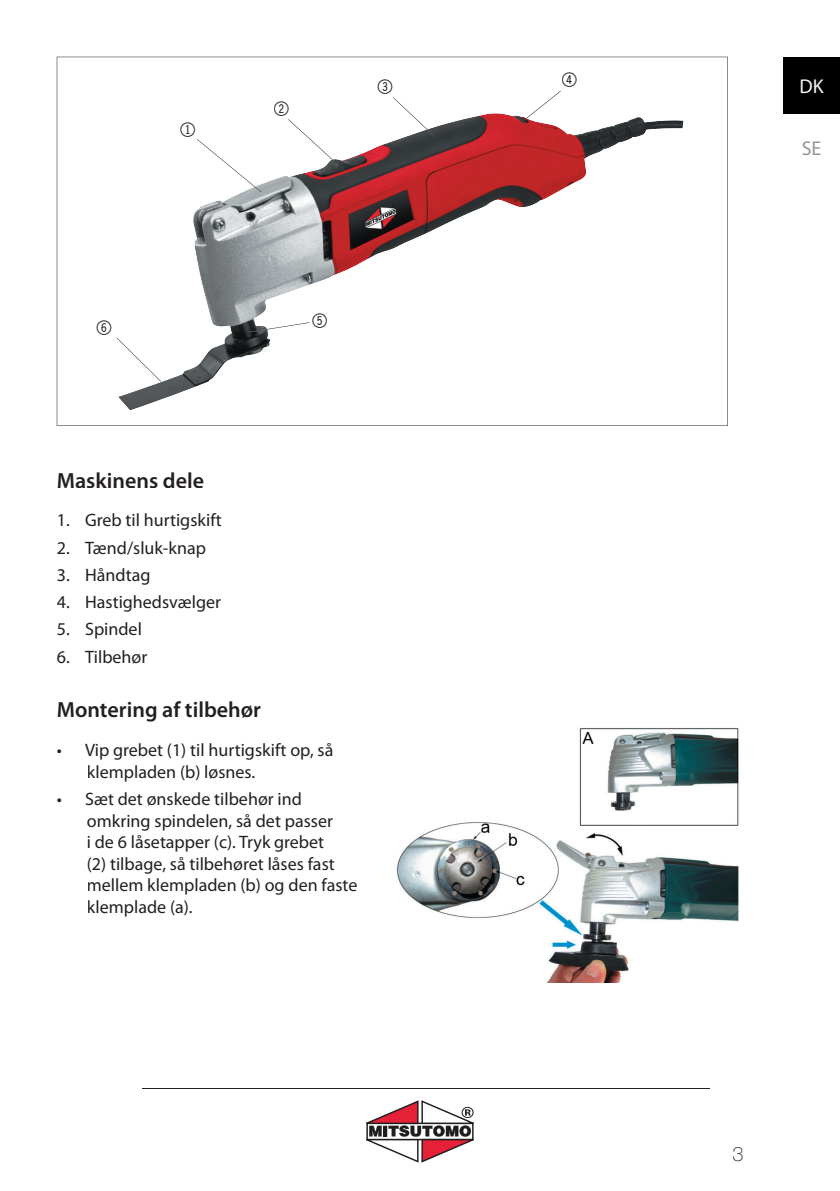
<style>
.page{position:relative;width:840px;height:1191px;background:#fff}
.page>*{position:absolute;margin:0;border:0;box-sizing:border-box;transform-origin:0 0}
.t1{font:24px "Double Digits Round";color:#231f20}
.t2{font:600 22px "Myriad Pro";color:#231f20}
.t3{font:20px "Myriad Pro";color:#939598}
.t4{font:20px "Myriad Pro";color:#f4f5f5}
.t5{font:100 20px "Helvetica Neue";color:#231f20}
.t6{font:18px/21.6px "Myriad Pro";color:#231f20}
</style>
<div class="page">
<hr style="left:142px;top:1088px;width:567px;height:1px;background:#231f20">
<div style="left:782px;top:57px;width:57px;height:56px;background:#000"></div>
<svg style="left:366px;top:1100px;width:107px;height:62px"></svg>
<img style="left:396px;top:728px;width:343px;height:254px">
<svg style="left:57px;top:57px;width:670px;height:369px"></svg>
<svg style="left:116px;top:337px;width:45px;height:45px"></svg>
<svg style="left:267px;top:322px;width:42px;height:7px"></svg>
<img style="left:250px;top:329px;width:17px;height:3px">
<svg style="left:197px;top:139px;width:64px;height:53px"></svg>
<svg style="left:288px;top:119px;width:50px;height:46px"></svg>
<svg style="left:393px;top:97px;width:41px;height:39px"></svg>
<svg style="left:525px;top:91px;width:35px;height:28px"></svg>
<h1 class="t1" style="left:180px;top:111px;width:20px">1</h1>
<h1 class="t1" style="left:274px;top:90px;width:20px">2</h1>
<h1 class="t1" style="left:377px;top:69px;width:20px">3</h1>
<h1 class="t1" style="left:562px;top:62px;width:20px">4</h1>
<h1 class="t1" style="left:97px;top:310px;width:20px">6</h1>
<h1 class="t1" style="left:312px;top:303px;width:20px">5</h1>
<p class="t2" style="left:57px;top:466px;width:149px">Maskinens dele</p>
<p class="t6" style="left:57px;top:509px;width:166px">1. Greb til hurtigskift</p>
<p class="t6" style="left:57px;top:536px;width:151px">2. Tænd/sluk-knap</p>
<p class="t6" style="left:57px;top:564px;width:95px">3. Håndtag</p>
<p class="t6" style="left:57px;top:591px;width:166px">4. Hastighedsvælger</p>
<p class="t6" style="left:57px;top:618px;width:87px">5. Spindel</p>
<p class="t6" style="left:57px;top:645px;width:92px">6. Tilbehør</p>
<p class="t2" style="left:57px;top:696px;width:206px">Montering af tilbehør</p>
<p class="t6" style="left:87px;top:739px;width:248px;text-indent:-30px">• Vip grebet (1) til hurtigskift op, så klempladen (b) løsnes.</p>
<p class="t6" style="left:87px;top:788px;width:272px;text-indent:-30px">• Sæt det ønskede tilbehør ind omkring spindelen, så det passer<br>i de 6 låsetapper (c). Tryk grebet<br>(2) tilbage, så tilbehøret låses fast mellem klempladen (b) og den faste klemplade (a).</p>
<p class="t4" style="left:799px;top:73px;width:26px">DK</p>
<p class="t3" style="left:801px;top:136px;width:21px">SE</p>
<p class="t5" style="left:732px;top:1142px;width:13px">3</p>
</div>
